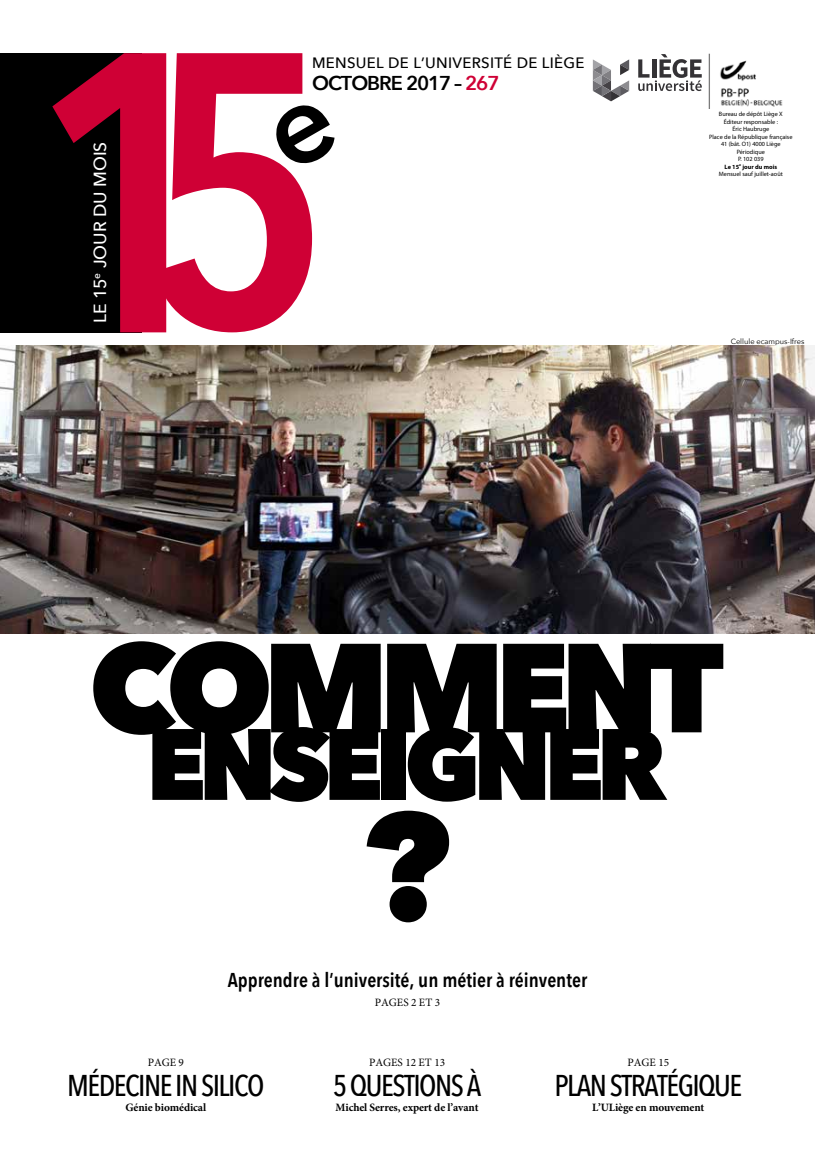
<style>
.page{position:relative;width:815px;height:1170px;background:#fff}
.page>*{position:absolute;margin:0;border:0;box-sizing:border-box;transform-origin:0 0}
.t1{font:800 150px "Avenir Next";color:#000}
.t2{font:800 125px "Avenir Next";letter-spacing:-.08em;color:#000}
.t3{font:800 100px "Avenir Next";letter-spacing:-.08em;color:#000}
.t4{font:500 30px "Avenir Next Condensed";letter-spacing:-.05em;color:#000}
.t5{font:600 20px "Avenir Next Condensed";color:#000}
.t6{font:600 20px "Avenir Next";letter-spacing:-.05em;color:#000}
.t7{font:500 17.5px "Avenir Next";color:#fff}
.t8{font:500 15px "Avenir Next";letter-spacing:.02em;color:#000}
.t9{font:700 11.25px "Minion Pro";letter-spacing:-.01em;color:#000}
.t10{font:11.25px "Minion Pro";color:#000}
.t11{font:7.5px "Avenir Next";color:#000}
.t12{font:6.25px/7.5px "Myriad Pro";color:#000;text-align:center}
.s1{color:#cf0035}
.s2{font-weight:700}
</style>
<div class="page">
<div style="left:0;top:53px;width:142px;height:279px;background:#000"></div>
<img style="left:708px;top:53px;width:75px;height:56px">
<svg style="left:312px;top:106px;width:23px;height:56px"></svg>
<svg style="left:52px;top:53px;width:103px;height:279px"></svg>
<svg style="left:155px;top:53px;width:157px;height:279px;fill:#cf0035"></svg>
<svg style="left:593px;top:59px;width:36px;height:42px"></svg>
<svg style="left:638px;top:54px;width:64px;height:37px"></svg>
<img style="left:0;top:345px;width:815px;height:288px">
<h3 class="t7" style="left:85px;top:323px;width:183px;rotate:-90deg">LE 15<sup>E</sup> JOUR DU MOIS</h3>
<h3 class="t8" style="left:312px;top:50px;width:274px">MENSUEL DE L’U NIVERSITÉ DE LIÈGE</h3>
<h3 class="t6" style="left:312px;top:66px;width:189px">OCTOBRE 2017 – <span class="s1">267</span></h3>
<p class="t12" style="left:709px;top:110px;width:85px">Bureau de dépôt Liège X<br>Éditeur responsable :<br>éric Haubruge<br>Place de la République française<br>41 (bât. O1) 4000 Liège<br>Périodique<br>P. 102 039<br><span class="s2">Le 15</span><sup>e</sup> <span class="s2">jour du mois<br></span>Mensuel sauf juillet-août</p>
<p class="t11" style="left:731px;top:335px;width:75px">Cellule ecampus-Ifres</p>
<h2 class="t2" style="left:89px;top:611px;width:637px">COMMENT</h2>
<h3 class="t3" style="left:146px;top:702px;width:523px">ENSEIGNER</h3>
<h1 class="t1" style="left:363px;top:774px;width:90px">?</h1>
<h3 class="t5" style="left:228px;top:963px;width:361px">Apprendre à l’université, un métier à réinventer</h3>
<h3 class="t10" style="left:375px;top:995px;width:67px">PAGES 2 ET 3</h3>
<h3 class="t10" style="left:148px;top:1055px;width:38px">PAGE 9</h3>
<h3 class="t4" style="left:67px;top:1067px;width:199px">MÉDECINE IN SILICO</h3>
<h3 class="t9" style="left:126px;top:1099px;width:82px">Génie biomédical</h3>
<h3 class="t10" style="left:369px;top:1055px;width:78px">PAGES 12 ET 13</h3>
<h3 class="t4" style="left:333px;top:1067px;width:150px">5 QUESTIONS À</h3>
<h3 class="t9" style="left:336px;top:1099px;width:144px">Michel Serres, expert de l’avant</h3>
<h3 class="t10" style="left:627px;top:1055px;width:43px">PAGE 15</h3>
<h3 class="t4" style="left:554px;top:1067px;width:189px">PLAN STRATÉGIQUE</h3>
<h3 class="t9" style="left:592px;top:1099px;width:114px">L’ULiège en mouvement</h3>
</div>
